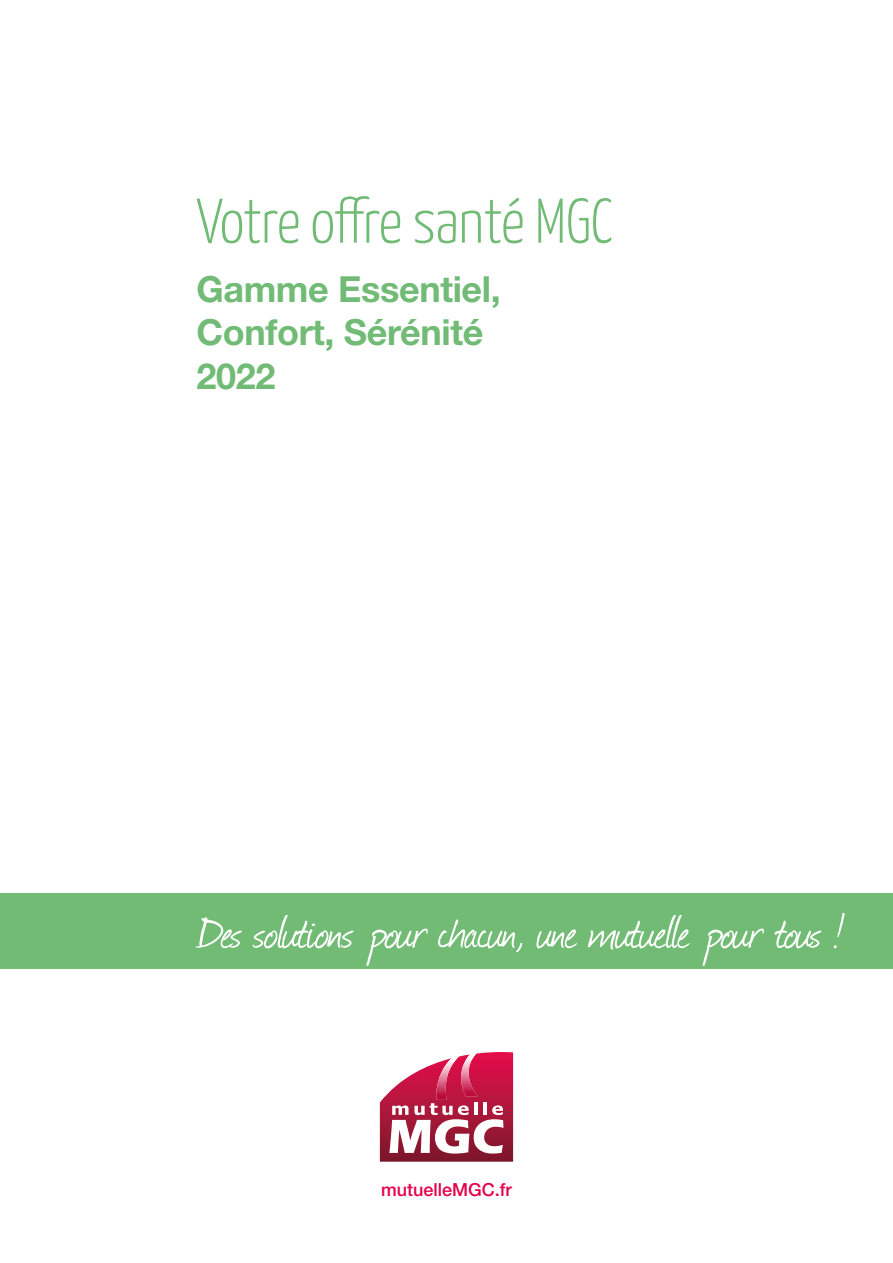
<style>
.page{position:relative;width:893px;height:1263px;background:#fff}
.page>*{position:absolute;margin:0;border:0;box-sizing:border-box;transform-origin:0 0}
.t1{font:300 63px "Yanone Kaffeesatz";letter-spacing:-.015em;color:#71bb76}
.t2{font:54px "Journal";letter-spacing:-.03em;color:#fff}
.t3{font:700 36px/43.2px "Helvetica Neue LT Std";letter-spacing:-.01em;color:#71bb76}
.Style_de_paragraphe{font:500 18px "Helvetica Neue LT Std";color:#e50049}
</style>
<div class="page">
<div style="left:0;top:893px;width:893px;height:76px;background:#71bb74"></div>
<svg style="left:380px;top:1052px;width:133px;height:110px"></svg>
<img style="left:459px;top:1053px;width:19px;height:43px">
<p class="t1" style="left:196px;top:176px;width:418px">Votre offre santé MGC</p>
<p class="t3" style="left:196px;top:267px;width:306px">Gamme Essentiel,<br>Confort, Sérénité</p>
<p class="t3" style="left:196px;top:353px;width:80px">2022</p>
<p class="t2" style="left:198px;top:895px;width:648px">Des solutions pour chacun, une mutuelle pour tous !</p>
<p class="Style_de_paragraphe" style="left:381px;top:1179px;width:132px">mutuelleMGC.fr</p>
</div>
